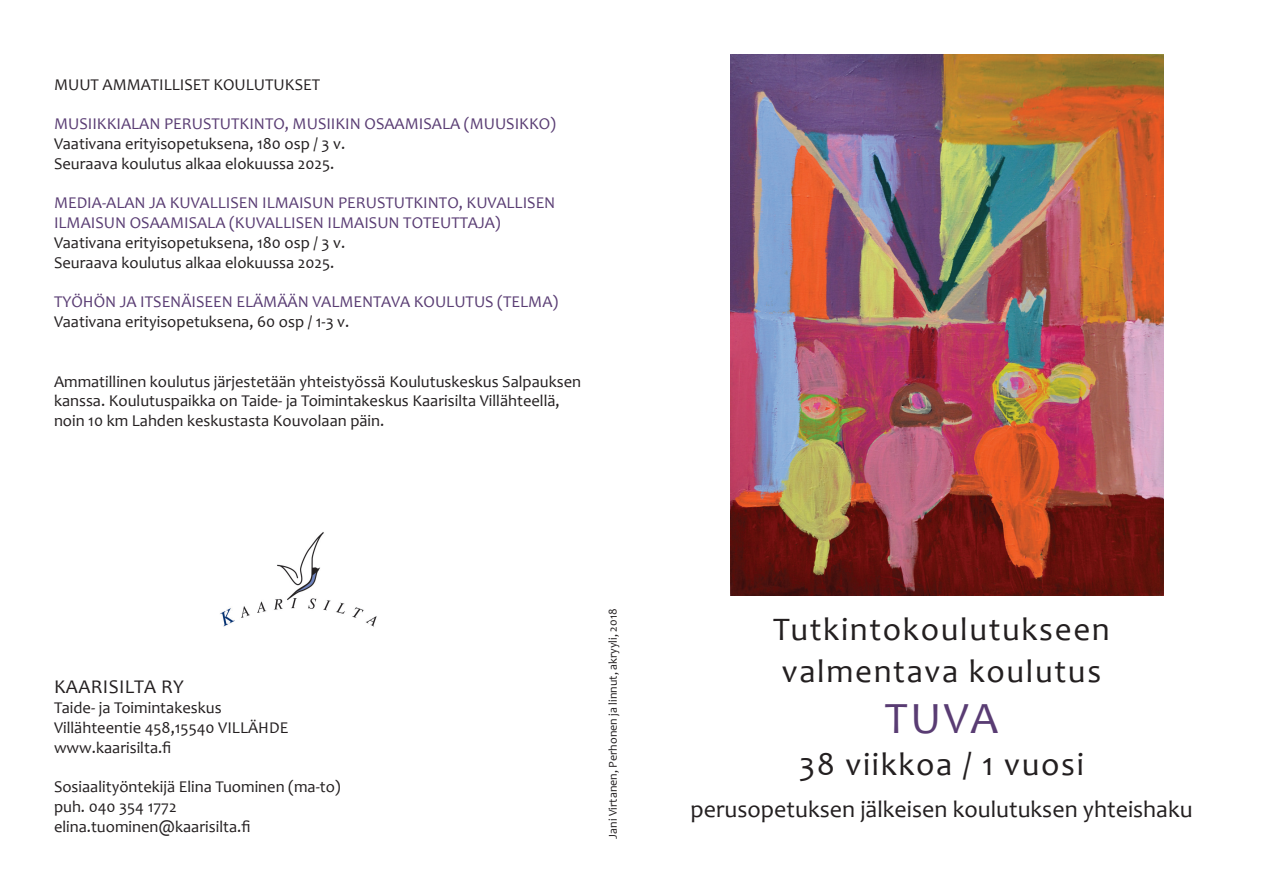
<style>
.page{position:relative;width:1263px;height:893px;background:#fff}
.page>*{position:absolute;margin:0;border:0;box-sizing:border-box;transform-origin:0 0}
.t1{font:45px "Candara";color:#593c73}
.t2{font:33px "Candara";letter-spacing:.05em;color:#231f20}
.t3{font:24px "Candara";color:#231f20}
.t4{font:19.5px "Candara";letter-spacing:.02em;color:#231f20}
.t5{font:16.5px/19.8px "Candara";color:#231f20}
.t6{font:16.5px/19.8px "Candara";color:#593c73}
.t7{font:12px "Candara";color:#231f20}
</style>
<div class="page">
<img style="left:220px;top:532px;width:157px;height:95px">
<img style="left:730px;top:54px;width:433px;height:541px">
<p class="t5" style="left:54px;top:74px;width:268px">MUUT AMMATILLISET KOULUTUKSET</p>
<p class="t6" style="left:54px;top:114px;width:504px">MUSIIKKIALAN PERUSTUTKINTO, MUSIIKIN OSAAMISALA (MUUSIKKO)</p>
<p class="t5" style="left:54px;top:134px;width:293px">Vaativana erityisopetuksena, 180 osp / 3 v.</p>
<p class="t5" style="left:54px;top:153px;width:282px">Seuraava koulutus alkaa elokuussa 2025.</p>
<p class="t6" style="left:54px;top:193px;width:503px">MEDIA-ALAN JA KUVALLISEN ILMAISUN PERUSTUTKINTO, KUVALLISEN<br>ILMAISUN OSAAMISALA (KUVALLISEN ILMAISUN TOTEUTTAJA)</p>
<p class="t5" style="left:54px;top:233px;width:293px">Vaativana erityisopetuksena, 180 osp / 3 v.</p>
<p class="t5" style="left:54px;top:252px;width:282px">Seuraava koulutus alkaa elokuussa 2025.</p>
<p class="t6" style="left:54px;top:292px;width:506px">TYÖHÖN JA ITSENÄISEEN ELÄMÄÄN VALMENTAVA KOULUTUS (TELMA)</p>
<p class="t5" style="left:54px;top:312px;width:297px">Vaativana erityisopetuksena, 60 osp / 1-3 v.</p>
<p class="t5" style="left:54px;top:371px;width:529px">Ammatillinen koulutus järjestetään yhteistyössä Koulutuskeskus Salpauksen kanssa. Koulutuspaikka on Taide- ja Toimintakeskus Kaarisilta Villähteellä, noin 10 km Lahden keskustasta Kouvolaan päin.</p>
<p class="t4" style="left:54px;top:675px;width:131px">KAARISILTA RY</p>
<p class="t5" style="left:54px;top:698px;width:169px">Taide- ja Toimintakeskus</p>
<p class="t5" style="left:54px;top:718px;width:236px">Villähteentie 458,15540 VILLÄHDE</p>
<p class="t5" style="left:54px;top:737px;width:119px">www.kaarisilta.fi</p>
<p class="t5" style="left:54px;top:777px;width:288px">Sosiaalityöntekijä Elina Tuominen (ma-to)</p>
<p class="t5" style="left:54px;top:797px;width:124px">puh. 040 354 1772</p>
<p class="t5" style="left:54px;top:817px;width:198px">elina.tuominen@kaarisilta.fi</p>
<p class="t7" style="left:605px;top:839px;width:232px;rotate:-90deg">Jani Virtanen, Perhonen ja linnut, akryyli, 2018</p>
<p class="t2" style="left:773px;top:609px;width:338px">Tutkintokoulutukseen</p>
<p class="t2" style="left:782px;top:651px;width:321px">valmentava koulutus</p>
<p class="t1" style="left:885px;top:690px;width:115px">TUVA</p>
<p class="t2" style="left:799px;top:744px;width:286px">38 viikkoa / 1 vuosi</p>
<p class="t3" style="left:690px;top:794px;width:504px">perusopetuksen jälkeisen koulutuksen yhteishaku</p>
</div>
